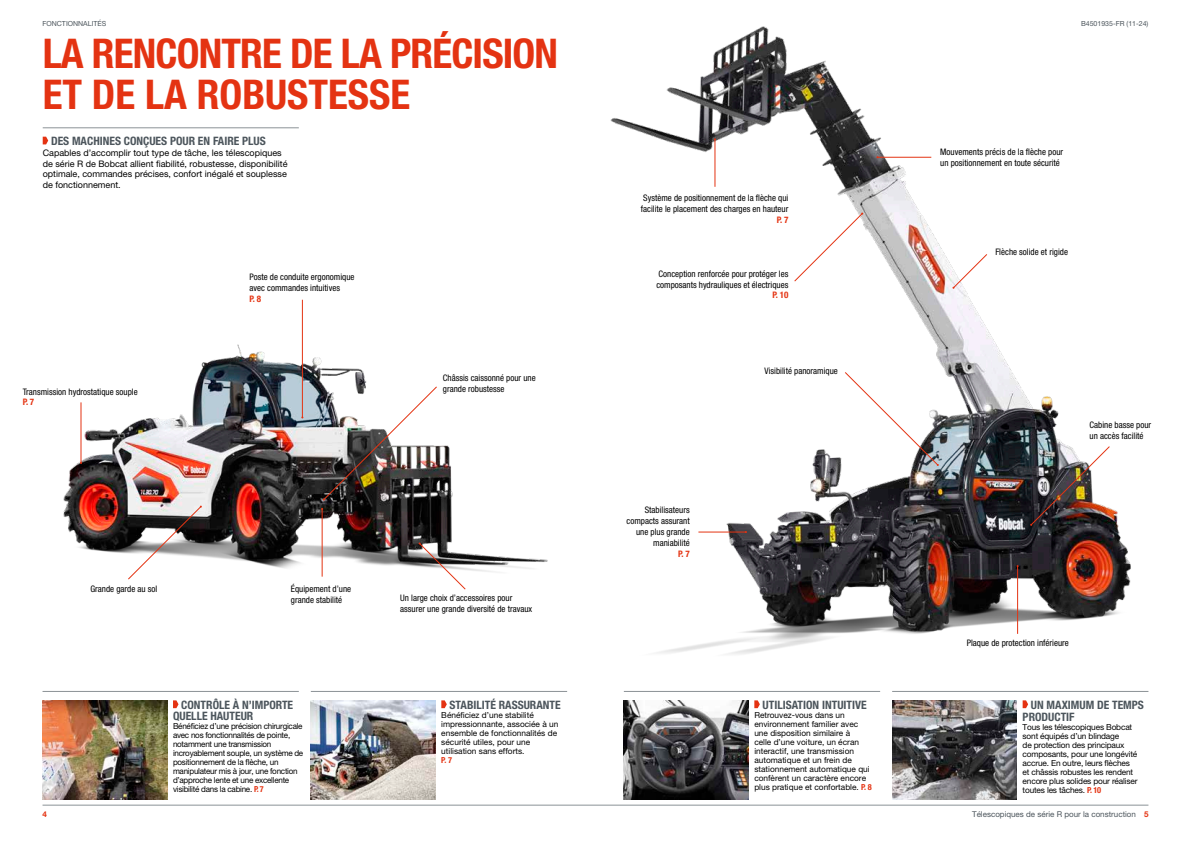
<style>
.page{position:relative;width:1191px;height:842px;background:#fff}
.page>*{position:absolute;margin:0;border:0;box-sizing:border-box;transform-origin:0 0}
.t1{font:700 condensed 41px/40.4px "Helvetica Neue LT Pro";letter-spacing:-.02em;color:#e43312}
.t2{font:700 condensed 11.6px/11px "Helvetica Neue LT Pro";color:#4c555c}
.t3{font:condensed 9px/10.8px "Helvetica Neue LT Pro";color:#000}
.t4{font:9px/10.8px "Helvetica Neue LT Pro";color:#000}
.t5{font:700 condensed 9px "Helvetica Neue LT Pro";color:#e43312}
.t6{font:8.3px/9px "Helvetica Neue LT Pro";letter-spacing:-.02em;color:#000}
.t7{font:8.3px/9px "Helvetica Neue LT Pro";color:#000}
.t8{font:700 condensed 8.3px "Helvetica Neue LT Pro";color:#e43312}
.t9{font:8px "Helvetica Neue LT Pro";color:#4c555c}
.t10{font:700 8px "Helvetica Neue LT Pro";color:#e43312}
.t11{font:7px "Helvetica Neue LT Pro";color:#4c555c}
.s1{font-weight:700;font-stretch:condensed;color:#e43312}
.s2{font-weight:700;color:#e43312}
</style>
<div class="page">
<hr style="left:43px;top:805px;width:1105px;height:1px;background:#8b9296">
<hr style="left:43px;top:691px;width:256px;height:1px;background:#8b9296">
<hr style="left:624px;top:691px;width:256px;height:1px;background:#8b9296">
<img style="left:311px;top:700px;width:124px;height:99px">
<hr style="left:311px;top:691px;width:256px;height:1px;background:#8b9296">
<img style="left:624px;top:700px;width:124px;height:99px">
<hr style="left:892px;top:691px;width:256px;height:1px;background:#8b9296">
<img style="left:43px;top:700px;width:124px;height:99px">
<img style="left:610px;top:26px;width:521px;height:629px">
<img style="left:63px;top:299px;width:485px;height:291px">
<hr style="left:877px;top:157px;width:54px;height:1px;background:#e43312">
<svg style="left:952px;top:254px;width:35px;height:35px"></svg>
<hr style="left:322px;top:509px;width:1px;height:68px;background:#e43312">
<hr style="left:81px;top:402px;width:1px;height:61px;background:#e43312">
<hr style="left:698px;top:532px;width:48px;height:1px;background:#e43312">
<hr style="left:715px;top:139px;width:1px;height:48px;background:#e43312">
<svg style="left:794px;top:212px;width:69px;height:69px"></svg>
<svg style="left:845px;top:372px;width:94px;height:94px"></svg>
<hr style="left:302px;top:300px;width:1px;height:117px;background:#e43312">
<img style="left:323px;top:386px;width:114px;height:115px">
<svg style="left:128px;top:505px;width:74px;height:74px"></svg>
<svg style="left:418px;top:542px;width:47px;height:47px"></svg>
<img style="left:1030px;top:446px;width:79px;height:80px">
<hr style="left:1017px;top:566px;width:1px;height:68px;background:#e43312">
<img style="left:892px;top:700px;width:125px;height:99px">
<svg style="left:754px;top:700px;width:6px;height:8px"></svg>
<svg style="left:441px;top:700px;width:6px;height:8px"></svg>
<svg style="left:173px;top:700px;width:5px;height:8px"></svg>
<hr style="left:43px;top:128px;width:256px;height:1px;background:#8b9296">
<svg style="left:43px;top:137px;width:5px;height:7px"></svg>
<svg style="left:1022px;top:700px;width:6px;height:8px"></svg>
<p class="t11" style="left:43px;top:19px;width:65px">FONCTIONNALITÉS</p>
<h1 class="t1" style="left:43px;top:33px;width:517px">LA RENCONTRE DE LA PRÉCISION<br>ET DE LA ROBUSTESSE</h1>
<p class="t2" style="left:51px;top:135px;width:216px">DES MACHINES CONÇUES POUR EN FAIRE PLUS</p>
<p class="t4" style="left:43px;top:147px;width:246px">Capables d’accomplir tout type de tâche, les télescopiques de série R de Bobcat allient fiabilité, robustesse, disponibilité optimale, commandes précises, confort inégalé et souplesse de fonctionnement.</p>
<p class="t3" style="left:23px;top:386px;width:117px">Transmission hydrostatique souple</p>
<p class="t5" style="left:23px;top:397px;width:13px">P. 7</p>
<p class="t3" style="left:249px;top:272px;width:106px">Poste de conduite ergonomique avec commandes intuitives</p>
<p class="t5" style="left:249px;top:293px;width:13px">P. 8</p>
<p class="t3" style="left:443px;top:372px;width:94px">Châssis caissonné pour une grande robustesse</p>
<p class="t10" style="left:43px;top:809px;width:6px">4</p>
<p class="t3" style="left:90px;top:584px;width:68px">Grande garde au sol</p>
<p class="t3" style="left:291px;top:584px;width:62px">Équipement d’une grande stabilité</p>
<p class="t2" style="left:173px;top:699px;width:122px;text-indent:8px">CONTRÔLE À N’IMPORTE<br>QUELLE HAUTEUR</p>
<p class="t6" style="left:173px;top:721px;width:132px">Bénéficiez d’une précision chirurgicale avec nos fonctionnalités de pointe, notamment une transmission incroyablement souple, un système de positionnement de la flèche, un manipulateur mis à jour, une fonction d’approche lente et une excellente visibilité dans la cabine. <span class="s1">P. 7</span></p>
<p class="t3" style="left:400px;top:592px;width:133px">Un large choix d’accessoires pour assurer une grande diversité de travaux</p>
<p class="t2" style="left:449px;top:699px;width:113px">STABILITÉ RASSURANTE</p>
<p class="t7" style="left:441px;top:710px;width:118px">Bénéficiez d’une stabilité impressionnante, associée à un ensemble de fonctionnalités de sécurité utiles, pour une utilisation sans efforts.</p>
<p class="t8" style="left:441px;top:755px;width:12px">P. 7</p>
<p class="t3" style="left:641px;top:193px;width:149px">Système de positionnement de la flèche qui facilite le placement des charges en hauteur</p>
<p class="t5" style="left:777px;top:214px;width:13px">P. 7</p>
<p class="t3" style="left:656px;top:268px;width:134px">Conception renforcée pour protéger les composants hydrauliques et électriques</p>
<p class="t5" style="left:772px;top:290px;width:17px">P. 10</p>
<p class="t3" style="left:626px;top:505px;width:65px;text-align:right">Stabilisateurs compacts assurant une plus grande maniabilité</p>
<p class="t5" style="left:678px;top:548px;width:13px">P. 7</p>
<p class="t3" style="left:764px;top:365px;width:75px">Visibilité panoramique</p>
<p class="t2" style="left:762px;top:699px;width:106px">UTILISATION INTUITIVE</p>
<p class="t7" style="left:754px;top:710px;width:119px">Retrouvez-vous dans un environnement familier avec une disposition similaire à<br>celle d’une voiture, un écran interactif, une transmission automatique et un frein de stationnement automatique qui confèrent un caractère encore plus pratique et confortable. <span class="s1">P. 8</span></p>
<p class="t11" style="left:1081px;top:19px;width:69px">B4501935-FR (11-24)</p>
<p class="t3" style="left:940px;top:146px;width:124px">Mouvements précis de la flèche pour un positionnement en toute sécurité</p>
<p class="t3" style="left:995px;top:246px;width:74px">Flèche solide et rigide</p>
<p class="t3" style="left:1089px;top:419px;width:63px">Cabine basse pour un accès facilité</p>
<p class="t3" style="left:966px;top:638px;width:104px">Plaque de protection inférieure</p>
<p class="t2" style="left:1022px;top:698px;width:123px;line-height:12px;text-indent:8px">UN MAXIMUM DE TEMPS<br>PRODUCTIF</p>
<p class="t6" style="left:1022px;top:722px;width:116px">Tous les télescopiques Bobcat sont équipés d’un blindage<br>de protection des principaux composants, pour une longévité accrue. En outre, leurs flèches et châssis robustes les rendent encore plus solides pour réaliser toutes les tâches. <span class="s1">P. 10</span></p>
<p class="t9" style="left:972px;top:810px;width:178px">Télescopiques de série R pour la construction <span class="s2">5</span></p>
</div>
